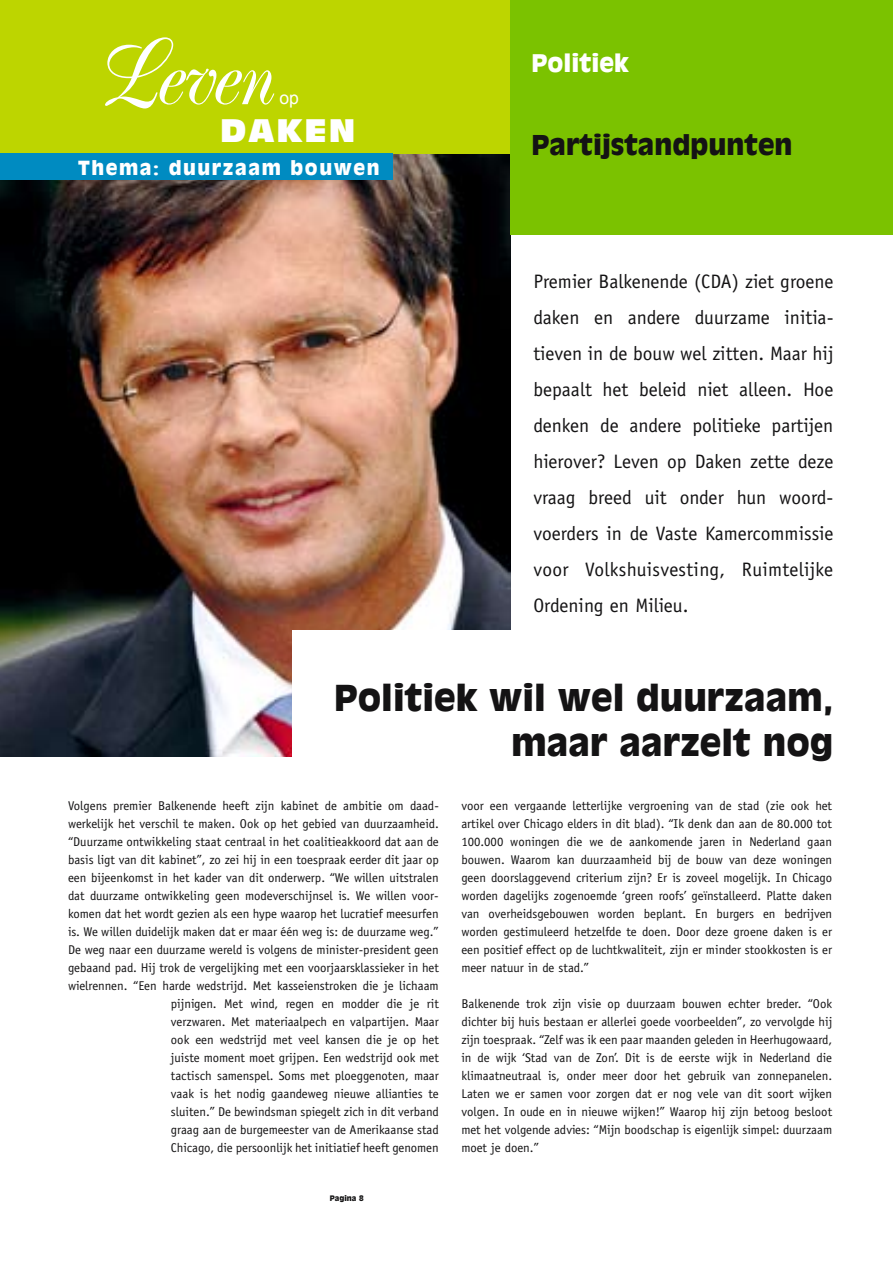
<style>
.page{position:relative;width:893px;height:1263px;background:#fff}
.page>*{position:absolute;margin:0;border:0;box-sizing:border-box;transform-origin:0 0}
.t1{font:81.3px "Poppl Exquisit";letter-spacing:.01em;color:#fff}
.t2{font:900 35.25px/45px "Antique Olive";color:#141314;text-align:right}
.t3{font:31.95px "Antique Olive Compact";letter-spacing:.05em;color:#fff}
.t4{font:900 27px "Antique Olive";color:#141314}
.t5{font:900 24px "Antique Olive";color:#fff}
.t6{font:19.5px/36px "Officina Sans";letter-spacing:.015em;color:#141314;text-align:justify}
.t7{font:900 19.2px "Antique Olive";letter-spacing:.08em;color:#fff}
.t8{font:17.55px "Arial";color:#fff}
.t9{font:12.75px/18px "Officina Sans";color:#141314;text-align:justify}
.t10{font:900 7.5px "Antique Olive";color:#141314}
</style>
<div class="page">
<img style="left:0;top:153px;width:510px;height:603px">
<div style="left:0;top:0;width:893px;height:153px;background:#bdd500"></div>
<div style="left:510px;top:0;width:383px;height:234px;background:#7bc200"></div>
<div style="left:0;top:153px;width:392px;height:27px;background:#008bc1"></div>
<div style="left:293px;top:630px;width:600px;height:162px;background:#fff"></div>
<h1 class="t1" style="left:91px;top:28px;width:181px">Leven</h1>
<h3 class="t3" style="left:220px;top:111px;width:137px">DAKEN</h3>
<h3 class="t8" style="left:279px;top:88px;width:21px">op</h3>
<h3 class="t7" style="left:78px;top:156px;width:303px">Thema: duurzaam bouwen</h3>
<h3 class="t5" style="left:531px;top:49px;width:99px">Politiek</h3>
<h3 class="t4" style="left:531px;top:129px;width:262px">Partijstandpunten</h3>
<p class="t6" style="left:533px;top:263px;width:302px">Premier Balkenende (CDA) ziet groene daken en andere duurzame initia&shy;tieven in de bouw wel zitten. Maar hij bepaalt het beleid niet alleen. Hoe denken de andere politieke partijen hierover? Leven op Daken zette deze vraag breed uit onder hun woord&shy;voerders in de Vaste Kamercommissie voor Volkshuisvesting, Ruimtelijke Ordening en Milieu.</p>
<h2 class="t2" style="left:334px;top:674px;width:501px">Politiek wil wel duurzaam, maar aarzelt nog</h2>
<p class="t9" style="left:68px;top:797px;width:372px;text-align:right">Volgens premier Balkenende heeft zijn kabinet de ambitie om daad&shy;werkelijk het verschil te maken. Ook op het gebied van duurzaamheid. “Duurzame ontwikkeling staat centraal in het coalitieakkoord dat aan de basis ligt van dit kabinet”, zo zei hij in een toespraak eerder dit jaar op een bijeenkomst in het kader van dit onderwerp. “We willen uitstralen dat duurzame ontwikkeling geen modeverschijnsel is. We willen voor&shy;komen dat het wordt gezien als een hype waarop het lucratief meesurfen is. We willen duidelijk maken dat er maar één weg is: de duurzame weg.” De weg naar een duurzame wereld is volgens de minister-president geen gebaand pad. Hij trok de vergelijking met een voorjaarsklassieker in het wielrennen. “Een harde wedstrijd. Met kasseienstroken die je lichaam pijnigen. Met wind, regen en modder die je rit<br>verzwaren. Met materiaalpech en valpartijen. Maar<br>ook een wedstrijd met veel kansen die je op het<br>juiste moment moet grijpen. Een wedstrijd ook met<br>tactisch samenspel. Soms met ploeggenoten, maar<br>vaak is het nodig gaandeweg nieuwe allianties te<br>sluiten.” De bewindsman spiegelt zich in dit verband<br>graag aan de burgemeester van de Amerikaanse stad<br>Chicago, die persoonlijk het initiatief heeft genomen</p>
<p class="t10" style="left:330px;top:1194px;width:35px">Pagina 8</p>
<p class="t9" style="left:461px;top:797px;width:372px">voor een vergaande letterlijke vergroening van de stad (zie ook het artikel over Chicago elders in dit blad). “Ik denk dan aan de 80.000 tot 100.000 woningen die we de aankomende jaren in Nederland gaan bouwen. Waarom kan duurzaamheid bij de bouw van deze woningen geen doorslaggevend criterium zijn? Er is zoveel mogelijk. In Chicago worden dagelijks zogenoemde ‘green roofs’ geïnstalleerd. Platte daken van overheidsgebouwen worden beplant. En burgers en bedrijven worden gestimuleerd hetzelfde te doen. Door deze groene daken is er een positief effect op de luchtkwaliteit, zijn er minder stookkosten is er meer natuur in de stad.”</p>
<p class="t9" style="left:461px;top:995px;width:372px">Balkenende trok zijn visie op duurzaam bouwen echter breder. “Ook dichter bij huis bestaan er allerlei goede voorbeelden”, zo vervolgde hij zijn toespraak. “Zelf was ik een paar maanden geleden in Heerhugowaard, in de wijk ‘Stad van de Zon’. Dit is de eerste wijk in Nederland die klimaatneutraal is, onder meer door het gebruik van zonnepanelen.<br>Laten we er samen voor zorgen dat er nog vele van dit soort wijken volgen. In oude en in nieuwe wijken!” Waarop hij zijn betoog besloot met het volgende advies: “Mijn boodschap is eigenlijk simpel: duurzaam moet je doen.”</p>
</div>
